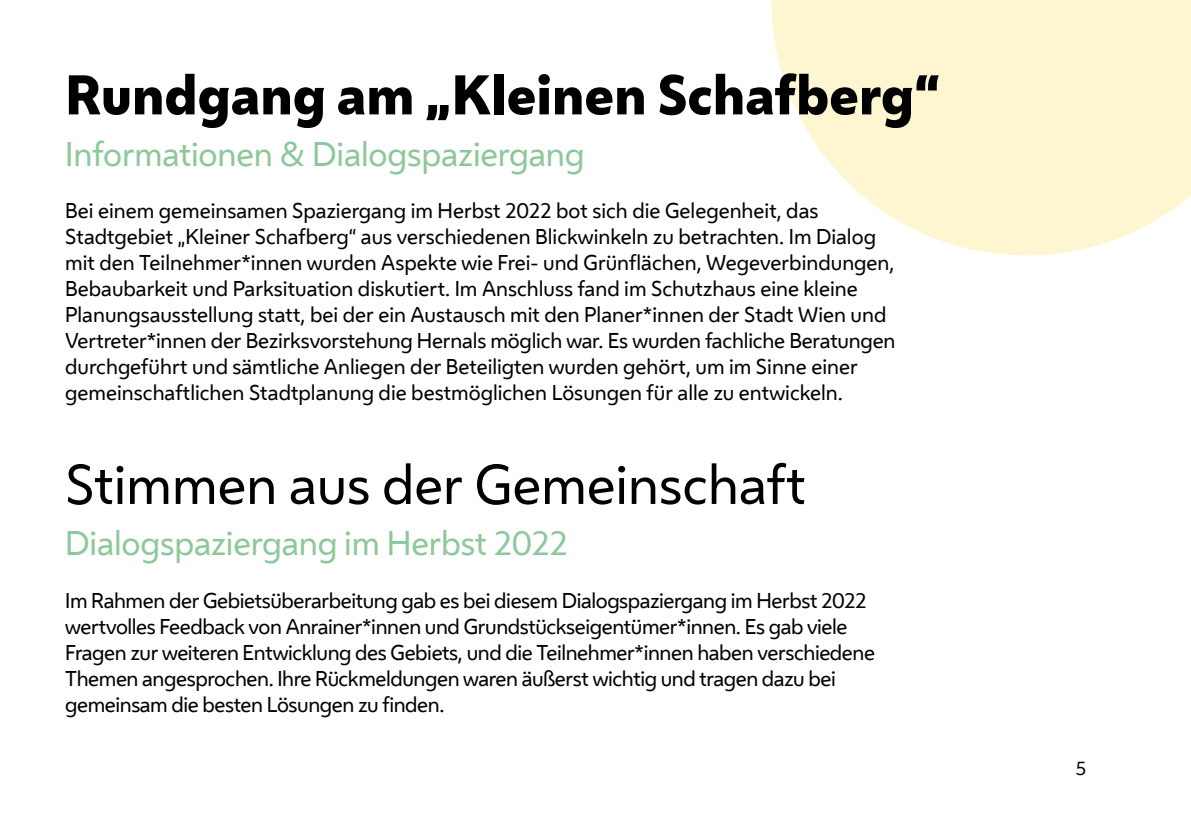
<style>
.page{position:relative;width:1191px;height:840px;background:#fff}
.page>*{position:absolute;margin:0;border:0;box-sizing:border-box;transform-origin:0 0}
.t1{font:800 52px "Wiener Melange";color:#000}
.t2{font:52px "Wiener Melange";color:#000}
.t3{font:32px "Wiener Melange";letter-spacing:-.005em;color:#8ec89a}
.t4{font:20px/26px "Wiener Melange";color:#000}
.t5{font:20px/26px "Wiener Melange";letter-spacing:-.02em;color:#000}
.t6{font:18px "Wiener Melange";color:#000}
</style>
<div class="page">
<svg style="left:771px;top:0;width:420px;height:255px;fill:#fdf6d0"></svg>
<h1 class="t1" style="left:65px;top:61px;width:876px">Rundgang am „Kleinen Schafberg“</h1>
<h2 class="t3" style="left:65px;top:133px;width:521px">Informationen &amp; Dialogspaziergang</h2>
<p class="t4" style="left:65px;top:197px;width:831px">Bei einem gemeinsamen Spaziergang im Herbst 2022 bot sich die Gelegenheit, das Stadtgebiet „Kleiner Schafberg“ aus verschiedenen Blickwinkeln zu betrachten. Im Dialog mit den Teilnehmer*innen wurden Aspekte wie Frei- und Grünflächen, Wegeverbindungen, Bebaubarkeit und Parksituation diskutiert. Im Anschluss fand im Schutzhaus eine kleine Planungsausstellung statt, bei der ein Austausch mit den Planer*innen der Stadt Wien und Vertreter*innen der Bezirksvorstehung Hernals möglich war. Es wurden fachliche Beratungen durchgeführt und sämtliche Anliegen der Beteiligten wurden gehört, um im Sinne einer gemeinschaftlichen Stadtplanung die bestmöglichen Lösungen für alle zu entwickeln.</p>
<h1 class="t2" style="left:65px;top:451px;width:742px">Stimmen aus der Gemeinschaft</h1>
<h2 class="t3" style="left:65px;top:522px;width:504px">Dialogspaziergang im Herbst 2022</h2>
<p class="t5" style="left:65px;top:587px;width:811px">Im Rahmen der Gebietsüberarbeitung gab es bei diesem Dialogspaziergang im Herbst 2022 wertvolles Feedback von Anrainer*innen und Grundstückseigentümer*innen. Es gab viele Fragen zur weiteren Entwicklung des Gebiets, und die Teilnehmer*innen haben verschiedene Themen angesprochen. Ihre Rückmeldungen waren äußerst wichtig und tragen dazu bei gemeinsam die besten Lösungen zu finden.</p>
<p class="t6" style="left:1075px;top:756px;width:12px">5</p>
</div>
